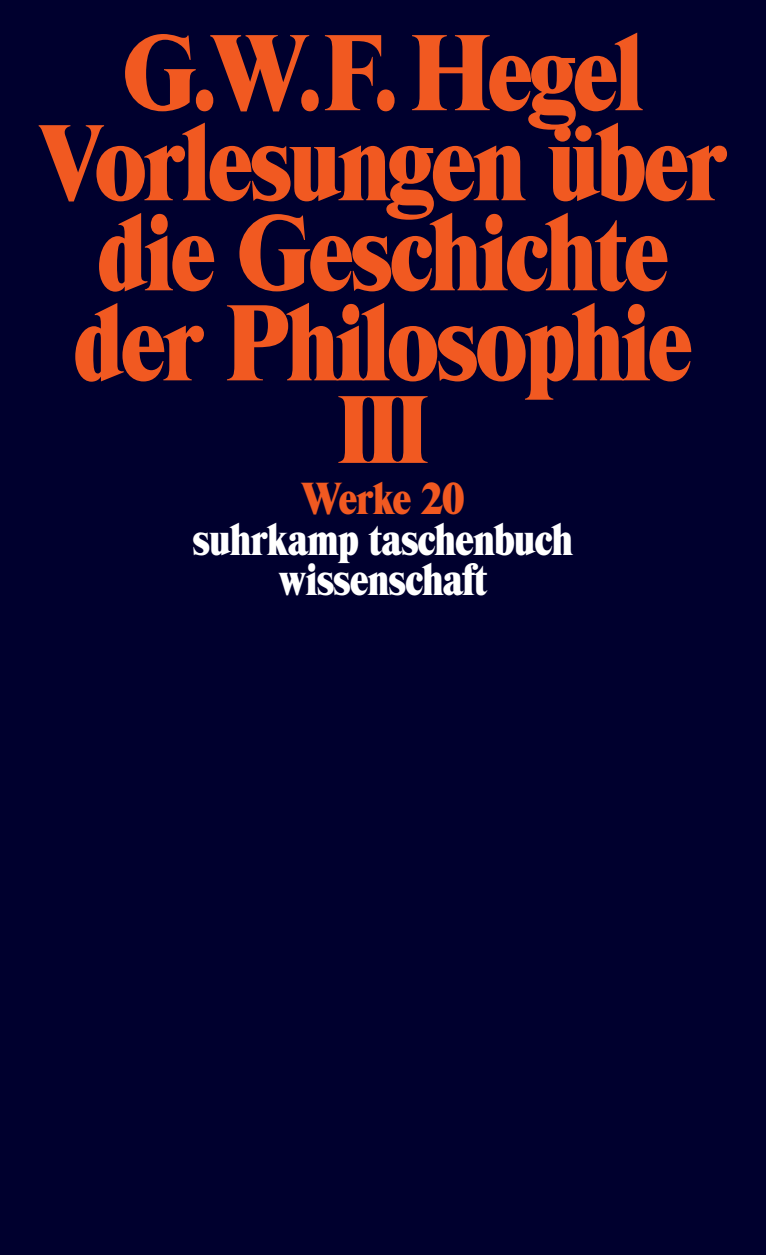
<style>
.page{position:relative;width:766px;height:1255px;background:#fff}
.page>*{position:absolute;margin:0;border:0;box-sizing:border-box;transform-origin:0 0}
.t1{font:112.5px/90px "Times Modern EF";letter-spacing:-.03em;color:#f15921;text-align:center}
.t2{font:100px "Times Modern EF";color:#f15921}
.t3{font:47px/40.5px "Times Modern EF";letter-spacing:-.025em;color:#fff;text-align:center}
.t4{font:47px "Times Modern EF";letter-spacing:-.025em;color:#f15921}
</style>
<div class="page">
<div style="left:0;top:0;width:765px;height:1254px;background:#00002e"></div>
<p class="t1" style="left:38px;top:26px;width:691px">G.W.F. Hegel<br>Vorlesungen über die Geschichte der Philosophie</p>
<p class="t2" style="left:337px;top:372px;width:92px">III</p>
<p class="t4" style="left:301px;top:472px;width:165px">Werke 20</p>
<p class="t3" style="left:192px;top:518px;width:382px">suhrkamp taschenbuch wissenschaft</p>
</div>
